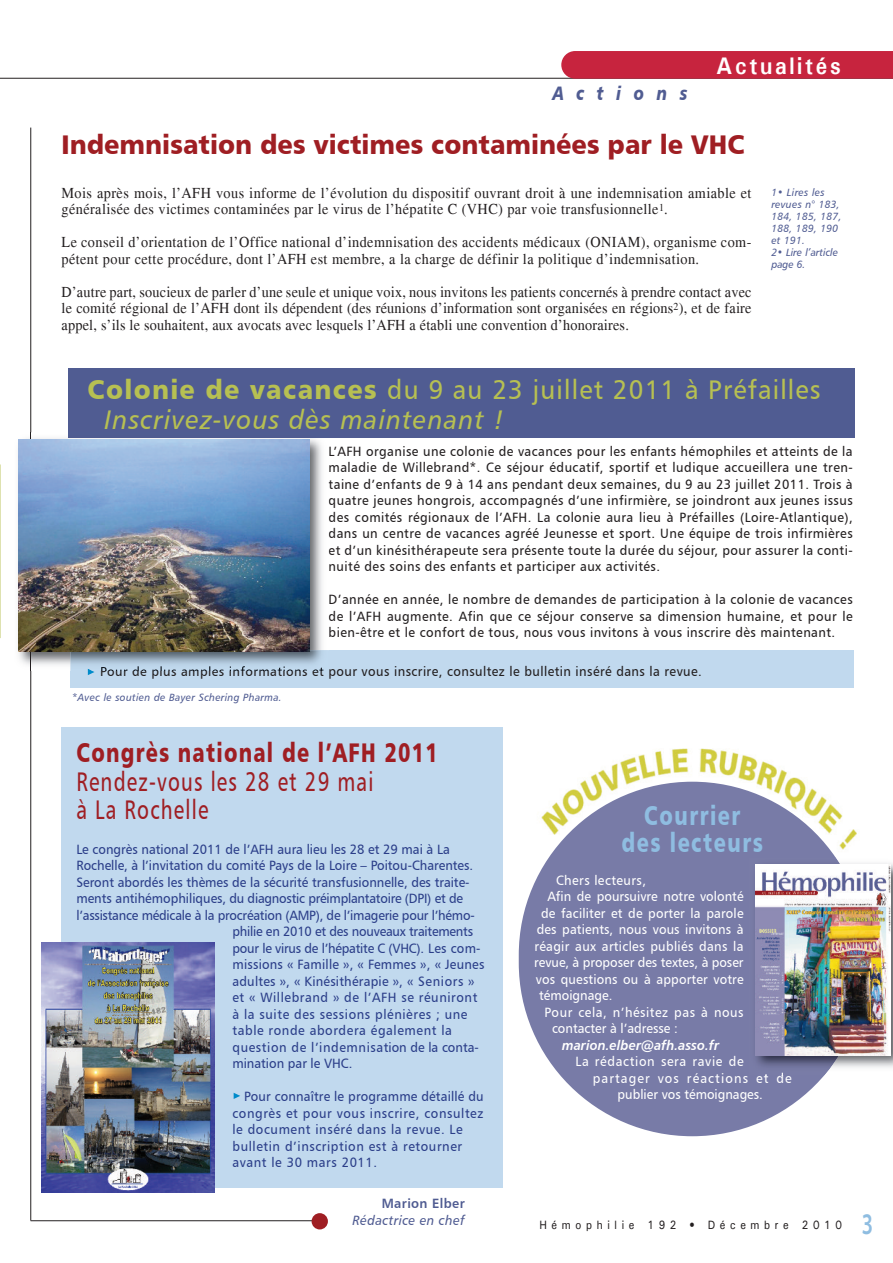
<style>
.page{position:relative;width:893px;height:1263px;background:#fff}
.page>*{position:absolute;margin:0;border:0;box-sizing:border-box;transform-origin:0 0}
.t1{font:600 semi-expanded 30px "Myriad Pro";color:#8fbde1;scale:.65 1}
.t2{font:27px "Humanist 777 BT Roman B";letter-spacing:.045em;color:#b7c052;scale:.95 1}
.t3{font:27px "Humanist 777 BT Black B";color:#9f1e23;scale:.95 1}
.t4{font:27px/28.5px "Humanist 777 BT Roman B";letter-spacing:.055em;color:#9f1e23;scale:.75 1}
.t5{font:27px "Humanist 777 BT Italic B";letter-spacing:.045em;color:#b7c052;scale:.95 1}
.t6{font:27px "Humanist 777 BT Black B";letter-spacing:.06em;color:#9f1e23;scale:.75 1}
.t7{font:27px/27px "Humanist 777 BT Black B";letter-spacing:.075em;color:#8fbde1;text-align:center;scale:.75 1}
.t8{font:700 24px "Univers";letter-spacing:.125em;color:#fff;scale:.9 1}
.t9{font:19.5px "Humanist 777 BT Black Italic B";letter-spacing:.8em;color:#505c92;scale:.8 1}
.t10{font:15px/16.5px "Times";letter-spacing:.03em;color:#231f20;scale:.95 1}
.t11{font:13.5px/16.5px "Humanist 777 BT Roman B";letter-spacing:.035em;color:#231f20;text-align:justify;scale:.95 1}
.t12{font:13.5px "Humanist 777 BT Roman B";color:#2b3e89;scale:.95 1}
.t13{font:13.5px/16.5px "Humanist 777 BT Roman B";letter-spacing:.045em;color:#2b3e89;scale:.95 1}
.t14{font:13.5px "Humanist 777 BT Roman B";letter-spacing:.01em;color:#fff;scale:.95 1}
.t15{font:13.5px "Humanist 777 BT Roman B";letter-spacing:.04em;color:#fff;scale:.95 1}
.t16{font:13.5px "Humanist 777 BT Bold Italic B";color:#fff;scale:.95 1}
.t17{font:13.5px "Humanist 777 BT Roman B";letter-spacing:.085em;color:#fff;scale:.95 1}
.t18{font:13.5px "Humanist 777 BT Roman B";letter-spacing:.05em;color:#fff;scale:.95 1}
.t19{font:13.5px "Humanist 777 BT Italic B";letter-spacing:.03em;color:#505c92;scale:.95 1}
.t20{font:13.5px "Humanist 777 BT Roman B";letter-spacing:.035em;color:#fff;scale:.95 1}
.t21{font:13.5px "Humanist 777 BT Bold B";letter-spacing:.03em;color:#505c92;scale:.95 1}
.t22{font:500 12.15px "Univers";letter-spacing:.44em;color:#231f20;scale:.87 1}
.t23{font:10.5px/12px "Humanist 777 BT Italic B";letter-spacing:.03em;color:#505c92;scale:.95 1}
.s1{font-family:"Humanist 777 BT Black B"}
</style>
<div class="page">
<img style="left:541px;top:748px;width:316px;height:119px">
<div style="left:71px;top:650px;width:783px;height:38px;background:#c1d9ee"></div>
<hr style="left:0;top:78px;width:893px;height:1px;background:#231f20">
<div style="left:561px;top:51px;width:332px;height:28px;background:#c7243e"></div>
<hr style="left:31px;top:128px;width:1px;height:1092px;background:#231f20">
<div style="left:61px;top:727px;width:442px;height:461px;background:#c1d9ee"></div>
<hr style="left:31px;top:1220px;width:287px;height:1px;background:#231f20">
<div style="left:312px;top:1213px;width:16px;height:16px;background:#9f1e23;border-radius:8px"></div>
<svg style="left:0;top:464px;width:1px;height:174px"></svg>
<div style="left:519px;top:782px;width:347px;height:354px;background:#787ba7;border-radius:173px"></div>
<img style="left:42px;top:942px;width:172px;height:250px">
<img style="left:866px;top:861px;width:21px;height:3px">
<img style="left:755px;top:857px;width:111px;height:218px">
<img style="left:756px;top:865px;width:135px;height:190px">
<svg style="left:234px;top:1093px;width:6px;height:6px"></svg>
<div style="left:69px;top:369px;width:786px;height:69px;background:#505c92"></div>
<img style="left:18px;top:432px;width:304px;height:239px">
<img style="left:71px;top:650px;width:253px;height:21px">
<img style="left:31px;top:432px;width:1px;height:239px">
<svg style="left:88px;top:669px;width:6px;height:6px"></svg>
<img style="left:69px;top:432px;width:253px;height:6px">
<img style="left:101px;top:666px;width:75px;height:5px">
<img style="left:19px;top:439px;width:290px;height:212px">
<h3 class="t9" style="left:552px;top:81px;width:170px">Actions</h3>
<h3 class="t8" style="left:716px;top:50px;width:140px">Actualités</h3>
<h2 class="t3" style="left:62px;top:127px;width:721px">Indemnisation des victimes contaminées par le VHC</h2>
<p class="t10" style="left:62px;top:184px;width:728px">Mois après mois, l’AFH vous informe de l’évolution du dispositif ouvrant droit à une indemnisation amiable et généralisée des victimes contaminées par le virus de l’hépatite C (VHC) par voie transfusionnelle<sup>1</sup>.</p>
<p class="t10" style="left:62px;top:234px;width:728px">Le conseil d’orientation de l’Office national d’indemnisation des accidents médicaux (ONIAM), organisme com&shy;pétent pour cette procédure, dont l’AFH est membre, a la charge de définir la politique d’indemnisation.</p>
<p class="t10" style="left:62px;top:283px;width:728px;text-align:justify">D’autre part, soucieux de parler d’une seule et unique voix, nous invitons les patients concernés à prendre contact avec le comité régional de l’AFH dont ils dépendent (des réunions d’information sont organisées en régions<sup>2</sup>), et de faire appel, s’ils le souhaitent, aux avocats avec lesquels l’AFH a établi une convention d’honoraires.</p>
<p class="t23" style="left:771px;top:187px;width:75px">1• Lires les revues n° 183,<br>184, 185, 187,<br>188, 189, 190 et 191.<br>2• Lire l’article page 6.</p>
<h2 class="t2" style="left:87px;top:373px;width:773px"><span class="s1">Colonie de vacances</span> du 9 au 23 juillet 2011 à Préfailles</h2>
<h2 class="t5" style="left:104px;top:403px;width:422px">Inscrivez-vous dès maintenant !</h2>
<p class="t11" style="left:329px;top:443px;width:553px">L’AFH organise une colonie de vacances pour les enfants hémophiles et atteints de la maladie de Willebrand*. Ce séjour éducatif, sportif et ludique accueillera une tren&shy;taine d’enfants de 9 à 14 ans pendant deux semaines, du 9 au 23 juillet 2011. Trois à quatre jeunes hongrois, accompagnés d’une infirmière, se joindront aux jeunes issus des comités régionaux de l’AFH. La colonie aura lieu à Préfailles (Loire-Atlantique), dans un centre de vacances agréé Jeunesse et sport. Une équipe de trois infirmières et d’un kinésithérapeute sera présente toute la durée du séjour, pour assurer la conti&shy;nuité des soins des enfants et participer aux activités.</p>
<p class="t11" style="left:329px;top:591px;width:553px">D’année en année, le nombre de demandes de participation à la colonie de vacances de l’AFH augmente. Afin que ce séjour conserve sa dimension humaine, et pour le bien-être et le confort de tous, nous vous invitons à vous inscrire dès maintenant.</p>
<p class="t11" style="left:100px;top:663px;width:635px">Pour de plus amples informations et pour vous inscrire, consultez le bulletin inséré dans la revue.</p>
<p class="t23" style="left:72px;top:691px;width:222px">*Avec le soutien de Bayer Schering Pharma.</p>
<h2 class="t6" style="left:76px;top:735px;width:484px">Congrès national de l’AFH 2011</h2>
<h2 class="t4" style="left:76px;top:766px;width:398px">Rendez-vous les 28 et 29 mai à La Rochelle</h2>
<p class="t12" style="left:76px;top:840px;width:395px">Le congrès national 2011 de l’AFH aura lieu les 28 et 29 mai à La</p>
<p class="t12" style="left:76px;top:857px;width:419px">Rochelle, à l’invitation du comité Pays de la Loire – Poitou-Charentes.</p>
<p class="t12" style="left:76px;top:873px;width:415px">Seront abordés les thèmes de la sécurité transfusionnelle, des traite-</p>
<p class="t12" style="left:76px;top:890px;width:408px">ments antihémophiliques, du diagnostic préimplantatoire (DPI) et de</p>
<p class="t12" style="left:76px;top:906px;width:421px">l’assistance médicale à la procréation (AMP), de l’imagerie pour l’hémo-</p>
<p class="t12" style="left:232px;top:923px;width:255px">philie en 2010 et des nouveaux traitements</p>
<p class="t12" style="left:232px;top:939px;width:263px">pour le virus de l’hépatite C (VHC). Les com-</p>
<p class="t12" style="left:232px;top:956px;width:267px">missions « Famille », « Femmes », « Jeunes</p>
<p class="t12" style="left:232px;top:972px;width:256px">adultes », « Kinésithérapie », « Seniors »</p>
<p class="t13" style="left:232px;top:989px;width:259px">et « Willebrand » de l’AFH se réuniront</p>
<p class="t13" style="left:232px;top:1005px;width:249px">à la suite des sessions plénières ; une</p>
<p class="t13" style="left:232px;top:1022px;width:233px">table ronde abordera également la</p>
<p class="t13" style="left:232px;top:1038px;width:261px">question de l’indemnisation de la conta-</p>
<p class="t12" style="left:232px;top:1055px;width:128px">mination par le VHC.</p>
<p class="t13" style="left:232px;top:1088px;width:266px;text-indent:12px">Pour connaître le programme détaillé du congrès et pour vous inscrire, consultez le document inséré dans la revue. Le bulletin d’inscription est à retourner avant le 30 mars 2011.</p>
<p class="t21" style="left:382px;top:1195px;width:89px">Marion Elber</p>
<p class="t19" style="left:352px;top:1212px;width:120px">Rédactrice en chef</p>
<h2 class="t7" style="left:622px;top:801px;width:190px">Courrier des lecteurs</h2>
<p class="t20" style="left:556px;top:872px;width:96px">Chers lecteurs,</p>
<p class="t14" style="left:547px;top:888px;width:208px">Afin de poursuivre notre volonté</p>
<p class="t14" style="left:541px;top:905px;width:215px">de faciliter et de porter la parole</p>
<p class="t14" style="left:537px;top:921px;width:219px">des patients, nous vous invitons à</p>
<p class="t14" style="left:534px;top:938px;width:222px">réagir aux articles publiés dans la</p>
<p class="t14" style="left:534px;top:954px;width:222px">revue, à proposer des textes, à poser</p>
<p class="t14" style="left:536px;top:971px;width:220px">vos questions ou à apporter votre</p>
<p class="t14" style="left:539px;top:987px;width:78px">témoignage.</p>
<p class="t15" style="left:545px;top:1004px;width:211px">Pour cela, n’hésitez pas à nous</p>
<p class="t14" style="left:552px;top:1020px;width:134px">contacter à l’adresse :</p>
<p class="t16" style="left:562px;top:1036px;width:167px">marion.elber@afh.asso.fr</p>
<p class="t18" style="left:575px;top:1053px;width:179px">La rédaction sera ravie de</p>
<p class="t17" style="left:593px;top:1070px;width:211px">partager vos réactions et de</p>
<p class="t14" style="left:618px;top:1086px;width:154px">publier vos témoignages.</p>
<p class="t22" style="left:539px;top:1217px;width:349px">Hémophilie 192 • Décembre 2010</p>
<h1 class="t1" style="left:862px;top:1213px;width:19px">3</h1>
</div>
